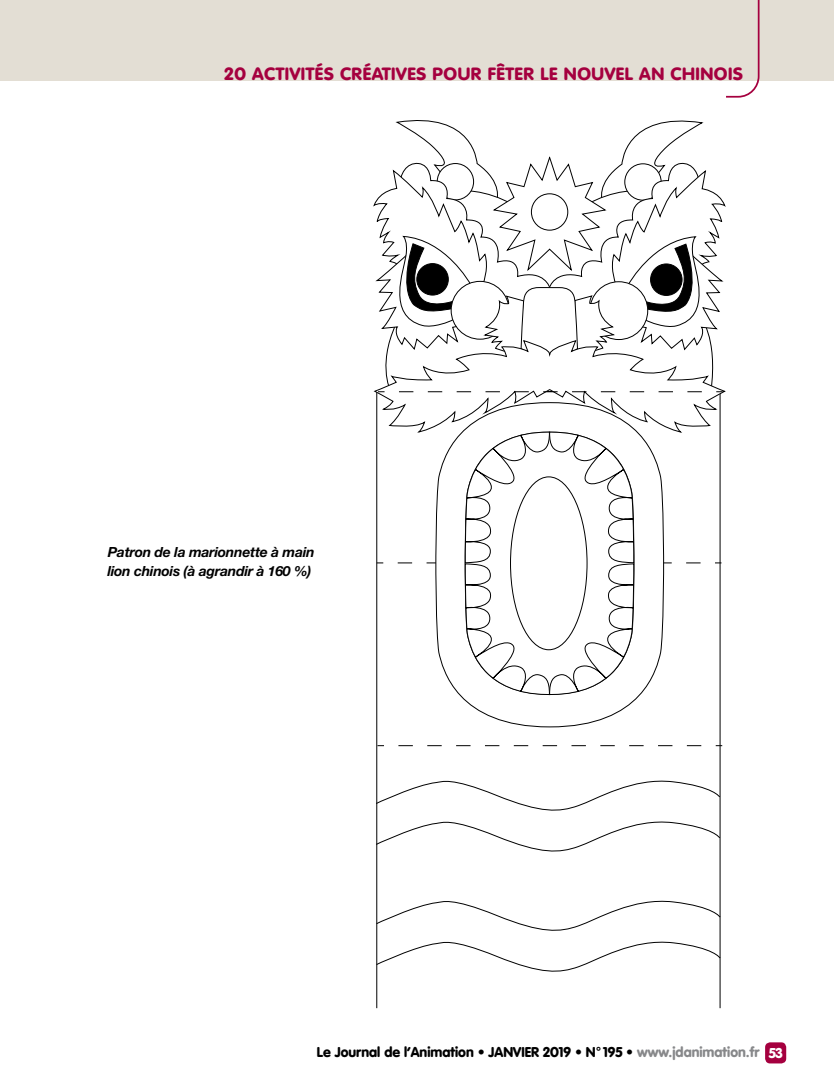
<style>
.page{position:relative;width:834px;height:1092px;background:#fff}
.page>*{position:absolute;margin:0;border:0;box-sizing:border-box;transform-origin:0 0}
.t1{font:900 17.5px "VAG Rounded";letter-spacing:.03em;color:#a5003f;scale:1.05 1}
.t2{font:900 14px "VAG Rounded";color:#000}
.t3{font:italic 700 14px/19.2px "Helvetica Neue";letter-spacing:-.02em;color:#000}
.s1{color:#87888a}
.s2{color:#fff}
</style>
<div class="page">
<div style="left:0;top:0;width:833px;height:81px;background:#e3ded4"></div>
<div style="left:765px;top:1042px;width:21px;height:21px;background:#a5003f;border-radius:5px"></div>
<svg style="left:726px;top:0;width:34px;height:98px"></svg>
<svg style="left:459px;top:695px;width:181px;height:32px"></svg>
<svg style="left:398px;top:745px;width:44px;height:1px"></svg>
<svg style="left:456px;top:745px;width:246px;height:1px"></svg>
<svg style="left:376px;top:776px;width:344px;height:79px"></svg>
<svg style="left:376px;top:896px;width:344px;height:79px"></svg>
<svg style="left:373px;top:120px;width:352px;height:575px"></svg>
<p class="t1" style="left:224px;top:63px;width:372px">20 ACTIVITÉS CR ÉATIVES POUR FÊTER LE NOUVEL</p>
<p class="t1" style="left:639px;top:63px;width:100px">AN CHINOIS</p>
<p class="t3" style="left:108px;top:542px;width:209px">Patron de la marionnette à main lion chinois (à agrandir à 160 %)</p>
<p class="t2" style="left:317px;top:1043px;width:467px">LE JOURNAL DE L’ANIMATION • JANVIER 2019 • N° 195 • <span class="s1">WWW.JDANIMATION.FR</span> <span class="s2">53</span></p>
</div>
